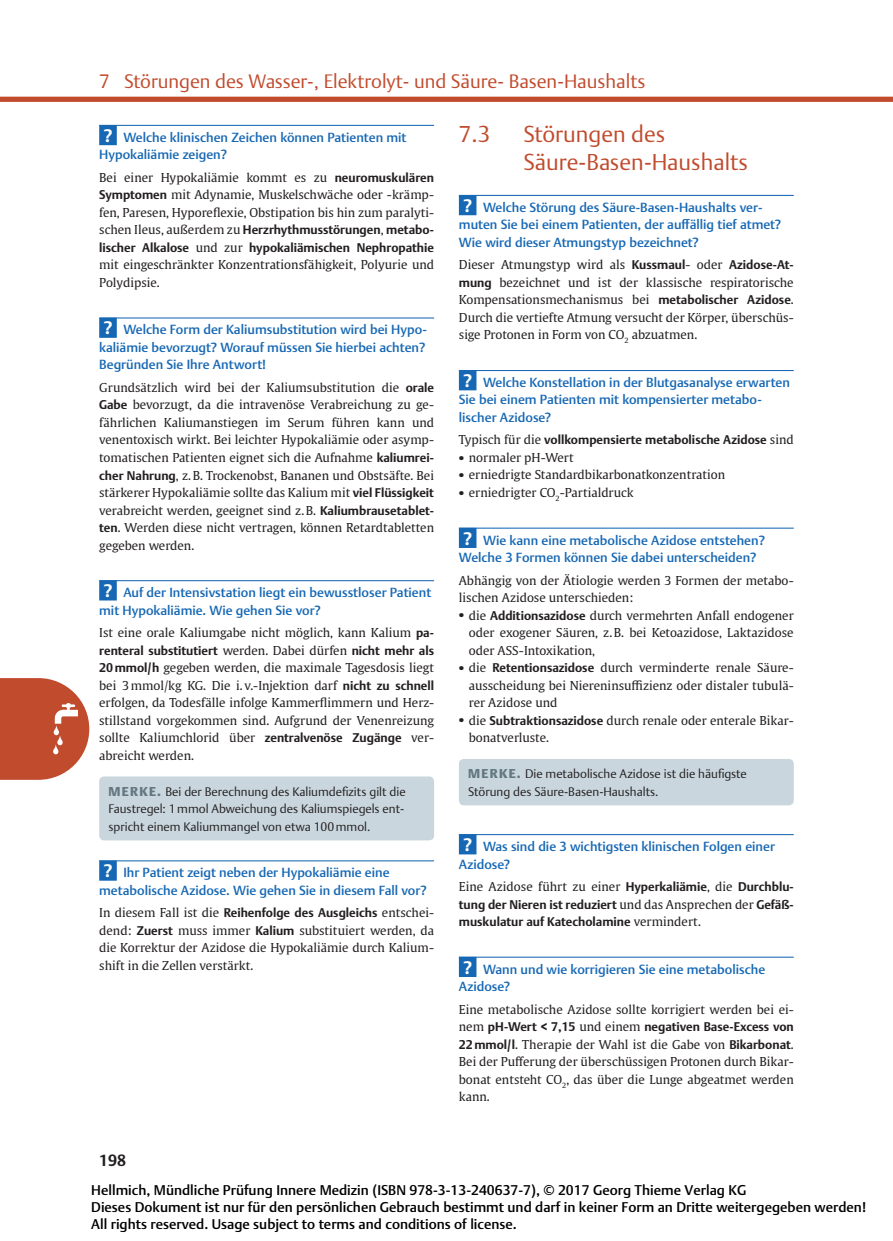
<style>
.page{position:relative;width:893px;height:1241px;background:#fff}
.page>*{position:absolute;margin:0;border:0;box-sizing:border-box;transform-origin:0 0}
.t1{font:300 22.75px/28px "Thieme Argo 2011";color:#c14b2d}
.t2{font:300 19.25px "Thieme Argo 2011";color:#c14b2d}
.t3{font:700 15.75px "Thieme Argo 2011";color:#231f20}
.t4{font:500 14px/16.8px "Thieme Argo 2011";color:#000}
.t5{font:500 13.12px/17.5px "Thieme Argo 2011";color:#1768b4}
.t6{font:12.25px/17.5px "Thieme Gulliver 2011";color:#231f20;text-align:justify}
.t7{font:700 12.25px/17.5px "Thieme Argo 2011";color:#231f20}
.t8{font:300 12.25px/17.5px "Thieme Argo 2011";color:#231f20;text-align:justify}
.s1{font-weight:700;font-size:17.5px;color:#fff}
.s2{font-family:"Thieme Argo 2011";font-weight:700}
.s3{font-family:"Thieme Gulliver 2011";font-weight:400}
.s4{font-weight:900;font-size:12.78px;color:#647882}
.s5{font-size:15.75px}
</style>
<div class="page">
<div style="left:0;top:97px;width:893px;height:5px;background:#c14b2d"></div>
<svg style="left:0;top:678px;width:89px;height:101px;background:#ca674d"></svg>
<img style="left:40px;top:702px;width:42px;height:53px">
<hr style="left:99px;top:125px;width:335px;height:1px;background:#1768b4">
<div style="left:99px;top:125px;width:18px;height:20px;background:#1768b4"></div>
<hr style="left:99px;top:317px;width:335px;height:1px;background:#1768b4">
<div style="left:99px;top:317px;width:18px;height:21px;background:#1768b4"></div>
<hr style="left:99px;top:580px;width:335px;height:1px;background:#1768b4">
<div style="left:99px;top:580px;width:18px;height:20px;background:#1768b4"></div>
<hr style="left:99px;top:860px;width:335px;height:1px;background:#1768b4">
<div style="left:99px;top:860px;width:18px;height:20px;background:#1768b4"></div>
<div style="left:99px;top:776px;width:335px;height:64px;background:#c9d6dd;border-radius:5px"></div>
<hr style="left:459px;top:195px;width:335px;height:1px;background:#1768b4">
<div style="left:459px;top:195px;width:17px;height:20px;background:#1768b4"></div>
<hr style="left:459px;top:370px;width:335px;height:1px;background:#1768b4">
<div style="left:459px;top:370px;width:17px;height:20px;background:#1768b4"></div>
<hr style="left:459px;top:527px;width:335px;height:1px;background:#1768b4">
<div style="left:459px;top:527px;width:17px;height:21px;background:#1768b4"></div>
<hr style="left:459px;top:834px;width:335px;height:1px;background:#1768b4">
<div style="left:459px;top:834px;width:17px;height:20px;background:#1768b4"></div>
<hr style="left:459px;top:956px;width:335px;height:1px;background:#1768b4">
<div style="left:459px;top:956px;width:17px;height:20px;background:#1768b4"></div>
<div style="left:459px;top:758px;width:335px;height:47px;background:#c9d6dd;border-radius:5px"></div>
<h2 class="t2" style="left:99px;top:69px;width:548px">7 Störungen des Wasser-, Elektrolyt- und Säure- Basen-Haushalts</h2>
<p class="t5" style="left:99px;top:128px;width:309px;text-indent:4px"><span class="s1">?</span> Welche klinischen Zeichen können Patienten mit<br>Hypokaliämie zeigen?</p>
<p class="t6" style="left:99px;top:168px;width:336px">Bei einer Hypokaliämie kommt es zu <span class="s2">neuromuskulären Symptomen</span> mit Adynamie, Muskelschwäche oder -krämp&shy;fen, Paresen, Hyporeflexie, Obstipation bis hin zum paralyti-</p>
<p class="t7" style="left:99px;top:221px;width:336px"><span class="s3">schen Ileus, außerdem zu</span> Herzrhythmusstörungen<span class="s3">,</span> metabo&shy;lischer Alkalose <span class="s3">und zur</span> hypokaliämischen Nephropathie</p>
<p class="t6" style="left:99px;top:255px;width:336px">mit eingeschränkter Konzentrationsfähigkeit, Polyurie und<br>Polydipsie.</p>
<p class="t5" style="left:99px;top:321px;width:329px;text-align:justify;text-indent:4px"><span class="s1">?</span> Welche Form der Kaliumsubstitution wird bei Hypo&shy;kaliämie bevorzugt? Worauf müssen Sie hierbei achten?<br>Begründen Sie Ihre Antwort!</p>
<p class="t6" style="left:99px;top:378px;width:336px">Grundsätzlich wird bei der Kaliumsubstitution die <span class="s2">orale Gabe</span> bevorzugt, da die intravenöse Verabreichung zu ge&shy;fährlichen Kaliumanstiegen im Serum führen kann und venentoxisch wirkt. Bei leichter Hypokaliämie oder asymp&shy;tomatischen Patienten eignet sich die Aufnahme <span class="s2">kaliumrei&shy;cher Nahrung</span>, z.B. Trockenobst, Bananen und Obstsäfte. Bei stärkerer Hypokaliämie sollte das Kalium mit <span class="s2">viel Flüssigkeit </span>verabreicht werden, geeignet sind z.B. <span class="s2">Kaliumbrausetablet&shy;ten</span>. Werden diese nicht vertragen, können Retardtabletten gegeben werden.</p>
<p class="t5" style="left:99px;top:583px;width:334px;text-indent:4px"><span class="s1">?</span> Auf der Intensivstation liegt ein bewusstloser Patient mit Hypokaliämie. Wie gehen Sie vor?</p>
<p class="t6" style="left:99px;top:623px;width:336px">Ist eine orale Kaliumgabe nicht möglich, kann Kalium <span class="s2">pa-</span></p>
<p class="t7" style="left:99px;top:641px;width:336px">renteral substitutiert <span class="s3">werden. Dabei dürfen</span> nicht mehr als</p>
<p class="t6" style="left:99px;top:658px;width:336px"><span class="s2">20mmol/h</span> gegeben werden, die maximale Tagesdosis liegt bei 3mmol/kg KG. Die i.v.-Injektion darf <span class="s2">nicht zu schnell </span>erfolgen, da Todesfälle infolge Kammerflimmern und Herz&shy;stillstand vorgekommen sind. Aufgrund der Venenreizung sollte Kaliumchlorid über <span class="s2">zentralvenöse Zugänge</span> ver&shy;abreicht werden.</p>
<p class="t8" style="left:109px;top:782px;width:299px"><span class="s4">MERKE.</span> Bei der Berechnung des Kaliumdefizits gilt die Faustregel: 1mmol Abweichung des Kaliumspiegels ent&shy;spricht einem Kaliummangel von etwa 100mmol.</p>
<p class="t5" style="left:99px;top:863px;width:329px;text-indent:4px"><span class="s1">?</span> Ihr Patient zeigt neben der Hypokaliämie eine metabolische Azidose. Wie gehen Sie in diesem Fall vor?</p>
<p class="t6" style="left:99px;top:903px;width:336px">In diesem Fall ist die <span class="s2">Reihenfolge des Ausgleichs</span> entschei&shy;dend: <span class="s2">Zuerst</span> muss immer <span class="s2">Kalium</span> substituiert werden, da die Korrektur der Azidose die Hypokaliämie durch Kalium&shy;shift in die Zellen verstärkt.</p>
<h1 class="t1" style="left:459px;top:119px;width:33px">7.3</h1>
<h1 class="t1" style="left:523px;top:119px;width:226px">Störungen des<br>Säure-Basen-Haushalts</h1>
<p class="t5" style="left:459px;top:198px;width:324px;text-indent:4px"><span class="s1">?</span> Welche Störung des Säure-Basen-Haushalts ver&shy;muten Sie bei einem Patienten, der auffällig tief atmet?<br>Wie wird dieser Atmungstyp bezeichnet?</p>
<p class="t6" style="left:459px;top:255px;width:336px">Dieser Atmungstyp wird als <span class="s2">Kussmaul</span>- oder <span class="s2">Azidose-At&shy;mung</span> bezeichnet und ist der klassische respiratorische Kompensationsmechanismus bei <span class="s2">metabolischer Azidose</span>.<br>Durch die vertiefte Atmung versucht der Körper, überschüs&shy;sige Protonen in Form von CO<sub>2</sub> abzuatmen.</p>
<p class="t5" style="left:459px;top:373px;width:333px;text-indent:4px"><span class="s1">?</span> Welche Konstellation in der Blutgasanalyse erwarten<br>Sie bei einem Patienten mit kompensierter metabo&shy;lischer Azidose?</p>
<p class="t7" style="left:459px;top:431px;width:336px"><span class="s3">Typisch für die</span> vollkompensierte metabolische Azidose <span class="s3">sind</span></p>
<p class="t6" style="left:459px;top:448px;width:116px"><span class="s5">•</span> normaler pH-Wert</p>
<p class="t6" style="left:459px;top:465px;width:268px"><span class="s5">•</span> erniedrigte Standardbikarbonatkonzentration</p>
<p class="t6" style="left:459px;top:483px;width:176px"><span class="s5">•</span> erniedrigter CO<sub>2</sub>-Partialdruck</p>
<p class="t5" style="left:459px;top:531px;width:308px;text-indent:4px"><span class="s1">?</span> Wie kann eine metabolische Azidose entstehen?<br>Welche 3 Formen können Sie dabei unterscheiden?</p>
<p class="t6" style="left:459px;top:570px;width:336px">Abhängig von der Ätiologie werden 3 Formen der metabo&shy;lischen Azidose unterschieden:</p>
<p class="t6" style="left:469px;top:605px;width:326px;text-indent:-10px"><span class="s5">•</span> die <span class="s2">Additionsazidose</span> durch vermehrten Anfall endogener oder exogener Säuren, z.B. bei Ketoazidose, Laktazidose oder ASS-Intoxikation,</p>
<p class="t6" style="left:469px;top:658px;width:326px;text-indent:-10px"><span class="s5">•</span> die <span class="s2">Retentionsazidose</span> durch verminderte renale Säure&shy;ausscheidung bei Niereninsuffizienz oder distaler tubulä&shy;rer Azidose und</p>
<p class="t6" style="left:469px;top:710px;width:326px;text-indent:-10px"><span class="s5">•</span> die <span class="s2">Subtraktionsazidose</span> durch renale oder enterale Bikar&shy;bonatverluste.</p>
<p class="t8" style="left:468px;top:765px;width:280px"><span class="s4">MERKE.</span> Die metabolische Azidose ist die häufigste<br>Störung des Säure-Basen-Haushalts.</p>
<p class="t5" style="left:459px;top:837px;width:318px;text-indent:4px"><span class="s1">?</span> Was sind die 3 wichtigsten klinischen Folgen einer<br>Azidose?</p>
<p class="t6" style="left:459px;top:877px;width:336px">Eine Azidose führt zu einer <span class="s2">Hyperkaliämie</span>, die <span class="s2">Durchblu-</span></p>
<p class="t7" style="left:459px;top:895px;width:336px">tung der Nieren ist reduziert <span class="s3">und das Ansprechen der</span> Gefäß&shy;muskulatur auf Katecholamine <span class="s3">vermindert.</span></p>
<p class="t5" style="left:459px;top:959px;width:308px;text-indent:4px"><span class="s1">?</span> Wann und wie korrigieren Sie eine metabolische<br>Azidose?</p>
<p class="t6" style="left:459px;top:999px;width:336px">Eine metabolische Azidose sollte korrigiert werden bei ei-</p>
<p class="t7" style="left:459px;top:1017px;width:336px"><span class="s3">nem</span> pH-Wert &lt; 7,15 <span class="s3">und einem</span> negativen Base-Excess von</p>
<p class="t6" style="left:459px;top:1034px;width:336px"><span class="s2">22mmol/l</span>. Therapie der Wahl ist die Gabe von <span class="s2">Bikarbonat</span>.<br>Bei der Pufferung der überschüssigen Protonen durch Bikar&shy;bonat entsteht CO<sub>2</sub>, das über die Lunge abgeatmet werden kann.</p>
<p class="t3" style="left:99px;top:1149px;width:28px">198</p>
<p class="t4" style="left:91px;top:1181px;width:776px">Hellmich, Mündliche Prüfung Innere Medizin (ISBN 978-3-13-240637-7), © 2017 Georg Thieme Verlag KG<br>Dieses Dokument ist nur für den persönlichen Gebrauch bestimmt und darf in keiner Form an Dritte weitergegeben werden!<br>All rights reserved. Usage subject to terms and conditions of license.</p>
</div>
